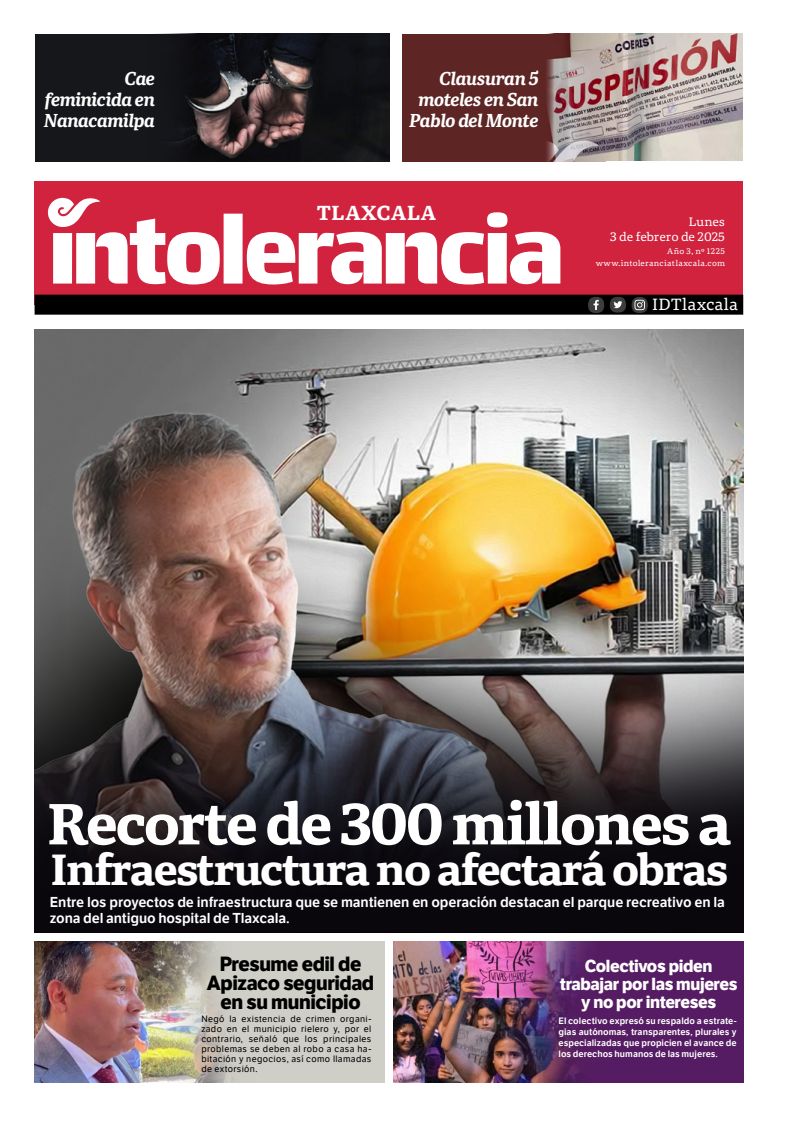
<style>
.page{position:relative;width:792px;height:1134px;background:#fff}
.page>*{position:absolute;margin:0;border:0;box-sizing:border-box;transform-origin:0 0}
.t1{font:700 57px "Portada Text";letter-spacing:-.04em;color:#fff}
.t2{font:700 43px "Portada Text";letter-spacing:-.04em;color:#fff}
.t3{font:700 20px/19px "LFT Etica";letter-spacing:-.02em;color:#000;text-align:center}
.t4{font:700 20px "Portada Text";letter-spacing:.025em;color:#fff}
.t5{font:italic 700 18px/21px "Portada";letter-spacing:-.03em;color:#fff;text-align:right}
.t6{font:700 17px/18px "LFT Etica";letter-spacing:-.02em;color:#fff;text-align:center}
.t7{font:16px "Portada Text";letter-spacing:-.01em;color:#fff}
.t8{font:600 14px/16px "LFT Etica";letter-spacing:-.01em;color:#fff}
.t9{font:12px/15px "Portada Text";letter-spacing:-.02em;color:#fff;text-align:right}
.t10{font:9px/10px "LFT Etica";letter-spacing:.04em;color:#000;text-align:justify}
.t11{font:600 9px/11px "LFT Etica";letter-spacing:.005em;color:#fff;text-align:justify}
.t12{font:8px/12px "Portada Text";letter-spacing:.03em;color:#fff;text-align:right}
</style>
<div class="page">
<div style="left:34px;top:34px;width:365px;height:128px;background:#16171b"></div>
<img style="left:175px;top:34px;width:210px;height:128px">
<div style="left:395px;top:34px;width:349px;height:128px;background:#5d2524"></div>
<img style="left:547px;top:34px;width:197px;height:128px">
<div style="left:390px;top:25px;width:12px;height:150px;background:#fff"></div>
<div style="left:35px;top:181px;width:708px;height:124px;background:#d1223e"></div>
<div style="left:35px;top:295px;width:708px;height:20px;background:#000"></div>
<div style="left:224px;top:214px;width:19px;height:70px;background:#fff"></div>
<svg style="left:247px;top:212px;width:313px;height:72px"></svg>
<svg style="left:48px;top:197px;width:172px;height:87px"></svg>
<div style="left:588px;top:297px;width:16px;height:16px;background:#3d3d3b;border-radius:50%"></div>
<svg style="left:594px;top:300px;width:5px;height:10px"></svg>
<div style="left:610px;top:297px;width:16px;height:16px;background:#3d3d3b;border-radius:50%"></div>
<svg style="left:614px;top:301px;width:8px;height:7px"></svg>
<svg style="left:632px;top:297px;width:16px;height:16px"></svg>
<svg style="left:634px;top:300px;width:11px;height:10px"></svg>
<img style="left:34px;top:330px;width:710px;height:602px">
<img style="left:34px;top:941px;width:351px;height:142px">
<img style="left:393px;top:941px;width:351px;height:142px">
<h3 class="t5" style="left:44px;top:67px;width:113px;text-align:justify;text-indent:80px">Cae feminicida en Nanacamilpa</h3>
<h3 class="t5" style="left:409px;top:67px;width:131px">Clausuran 5 moteles en San<br>Pablo del Monte</h3>
<h3 class="t4" style="left:317px;top:198px;width:121px">TLAXCALA</h3>
<h3 class="t9" style="left:610px;top:214px;width:116px">Lunes<br>3 de febrero de 2025</h3>
<p class="t12" style="left:596px;top:245px;width:131px">Año 3, nº 1225 www.intoleranciatlaxcala.com</p>
<h3 class="t7" style="left:652px;top:294px;width:88px">IDTlaxcala</h3>
<h1 class="t1" style="left:47px;top:781px;width:686px">Recorte de 300 millones a</h1>
<h2 class="t2" style="left:50px;top:838px;width:680px">Infraestructura no afectará obras</h2>
<h3 class="t8" style="left:50px;top:894px;width:677px">Entre los proyectos de infraestructura que se mantienen en operación destacan el parque recreativo en la zona del antiguo hospital de Tlaxcala.</h3>
<h3 class="t3" style="left:207px;top:954px;width:169px">Presume edil de<br>Apizaco seguridad en su municipio</h3>
<h3 class="t6" style="left:560px;top:957px;width:179px">Colectivos piden trabajar por las mujeres y no por intereses</h3>
<p class="t10" style="left:201px;top:1014px;width:171px">Negó la existencia de crimen organi&shy;zado en el municipio rielero y, por el contrario, señaló que los principales problemas se deben al robo a casa ha&shy;bitación y negocios, así como llamadas de extorsión.</p>
<p class="t11" style="left:559px;top:1016px;width:180px">El colectivo expresó su respaldo a estrate&shy;gias autónomas, transparentes, plurales y especializadas que propicien el avance de los derechos humanos de las mujeres.</p>
</div>
